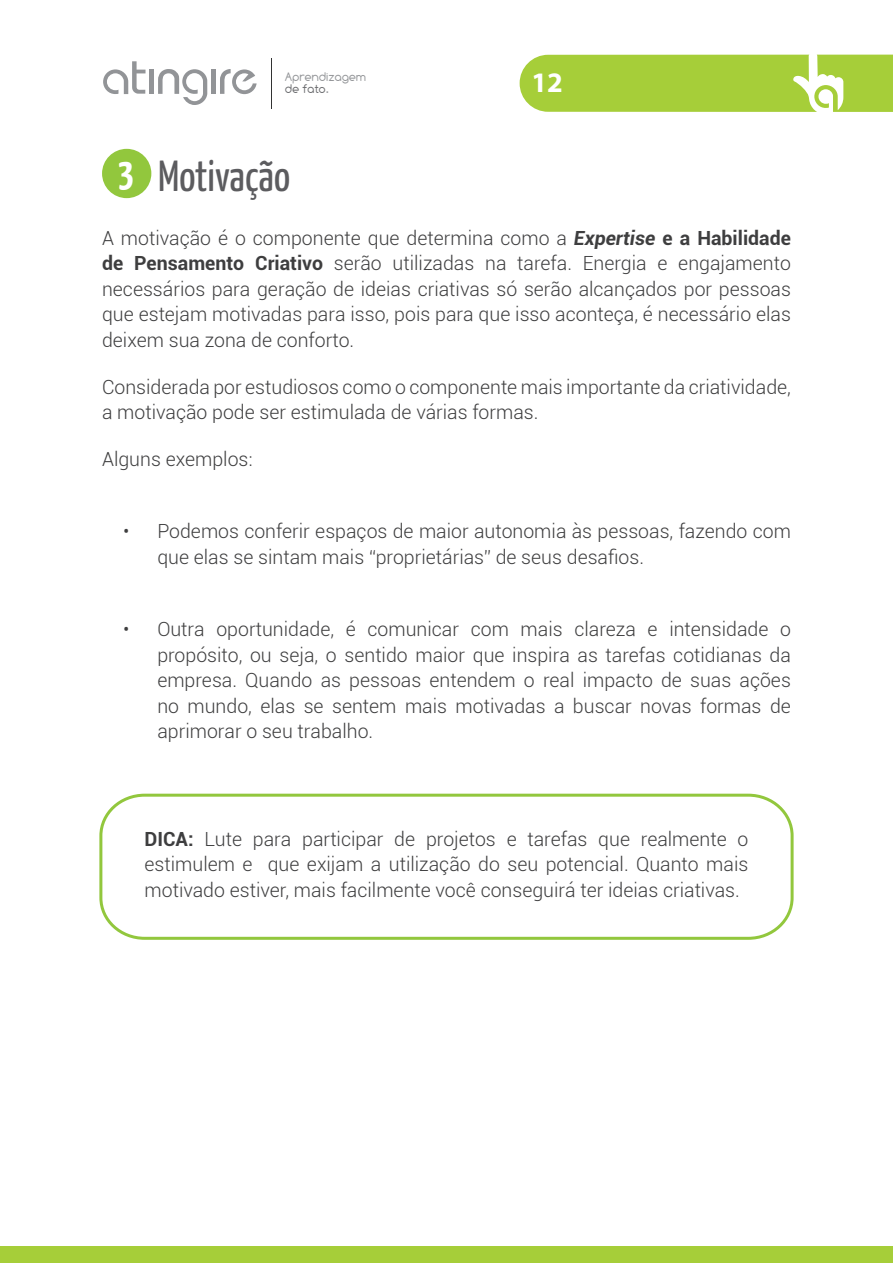
<style>
.page{position:relative;width:893px;height:1263px;background:#fff}
.page>*{position:absolute;margin:0;border:0;box-sizing:border-box;transform-origin:0 0}
.corrido{font:43.5px "Yanone Kaffeesatz";color:#5c5c5f}
.t1{font:700 40.35px "Yanone Kaffeesatz";color:#fff}
.t2{font:700 28.35px "Myriad Pro";color:#fff}
.corrido-2{font:300 19.5px/25.5px "Roboto";color:#3e3e3f;text-align:justify}
.t3{font:12.45px/12.3px "Comfortaa";letter-spacing:-.01em;color:#939598}
.s1{color:#6c6d70}
.s2{font-weight:700;font-style:italic}
.s3{font-weight:700}
</style>
<div class="page">
<div style="left:0;top:1246px;width:893px;height:17px;background:#a6ce39"></div>
<div style="left:149px;top:70px;width:5px;height:24px;background:#929497"></div>
<svg style="left:103px;top:61px;width:43px;height:33px"></svg>
<svg style="left:220px;top:69px;width:37px;height:25px"></svg>
<div style="left:211px;top:70px;width:5px;height:24px;background:#929497"></div>
<svg style="left:158px;top:69px;width:49px;height:36px"></svg>
<hr style="left:271px;top:58px;width:1px;height:50px;background:#323333">
<svg style="left:520px;top:54px;width:373px;height:58px;background:#add24a"></svg>
<div style="left:102px;top:149px;width:49px;height:49px;background:#92c73d;border-radius:50%"></div>
<div style="left:99px;top:794px;width:695px;height:146px;border:3px solid #92c73d;border-radius:42px"></div>
<p class="t3" style="left:285px;top:70px;width:83px">Aprendizagem <span class="s1">de fato</span>.</p>
<h3 class="t2" style="left:531px;top:64px;width:33px">12</h3>
<p class="t1" style="left:118px;top:147px;width:18px">3</p>
<p class="corrido" style="left:158px;top:149px;width:133px">Motivação</p>
<p class="corrido-2" style="left:102px;top:225px;width:690px">A motivação é o componente que determina como a <span class="s2">Expertise</span> <span class="s3">e a Habilidade de Pensamento Criativo</span> serão utilizadas na tarefa. Energia e engajamento necessários para geração de ideias criativas só serão alcançados por pessoas que estejam motivadas para isso, pois para que isso aconteça, é necessário elas deixem sua zona de conforto.</p>
<p class="corrido-2" style="left:102px;top:373px;width:690px">Considerada por estudiosos como o componente mais importante da criatividade, a motivação pode ser estimulada de várias formas.</p>
<p class="corrido-2" style="left:102px;top:446px;width:152px">Alguns exemplos:</p>
<p class="corrido-2" style="left:157px;top:518px;width:635px;text-indent:-34px">• Podemos conferir espaços de maior autonomia às pessoas, fazendo com que elas se sintam mais “proprietárias” de seus desafios.</p>
<p class="corrido-2" style="left:157px;top:616px;width:635px;text-indent:-34px">• Outra oportunidade, é comunicar com mais clareza e intensidade o propósito, ou seja, o sentido maior que inspira as tarefas cotidianas da empresa. Quando as pessoas entendem o real impacto de suas ações no mundo, elas se sentem mais motivadas a buscar novas formas de aprimorar o seu trabalho.</p>
<p class="corrido-2" style="left:145px;top:826px;width:605px"><span class="s3">DICA:</span> Lute para participar de projetos e tarefas que realmente o estimulem e que exijam a utilização do seu potencial. Quanto mais motivado estiver, mais facilmente você conseguirá ter ideias criativas.</p>
</div>
